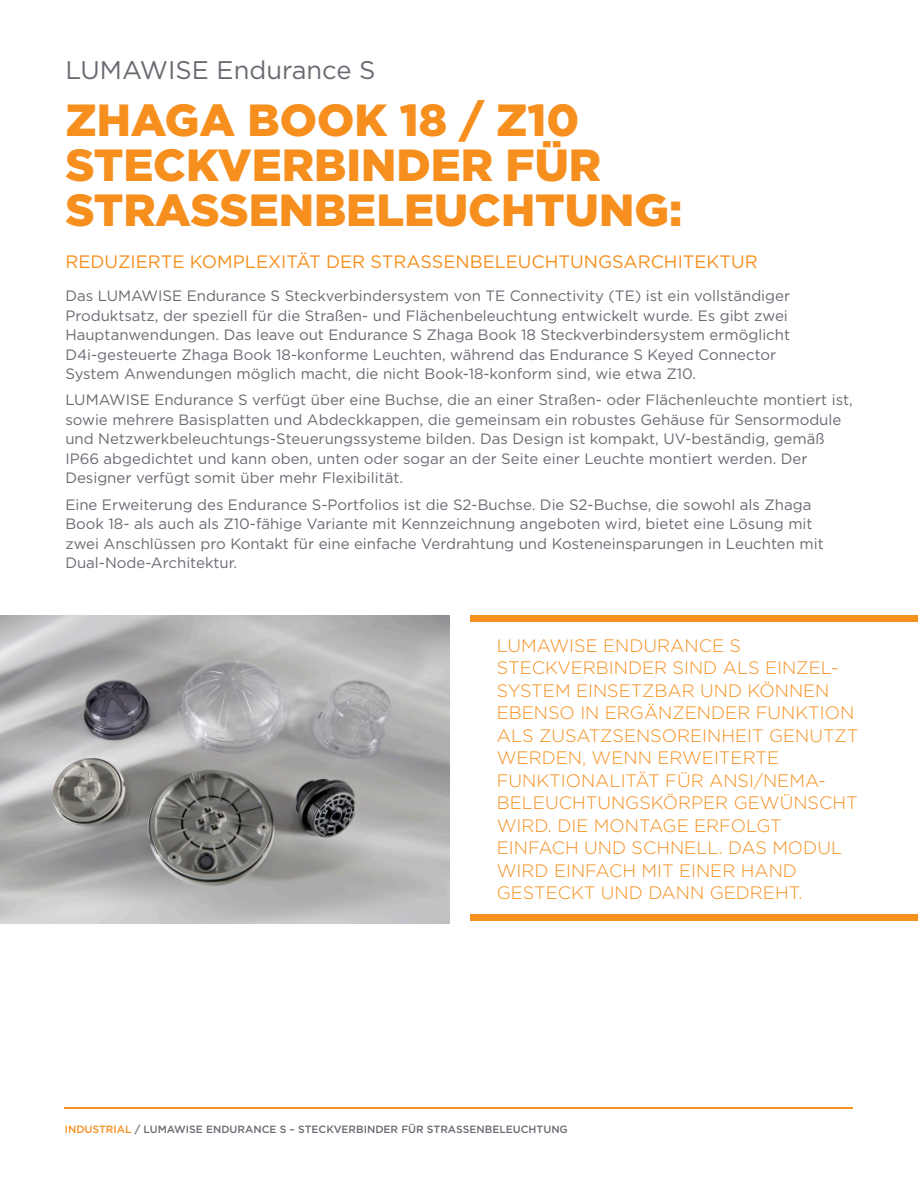
<style>
.page{position:relative;width:918px;height:1188px;background:#fff}
.page>*{position:absolute;margin:0;border:0;box-sizing:border-box;transform-origin:0 0}
.B_Headline{font:900 45px/45px "Gotham";color:#f68f1e}
.B_Body_Headline_2_Orange{font:25.5px "Gotham";color:#696b73}
.B_Body_Copy{font:300 18px/22.5px "Gotham";color:#f68f1e}
.B_Body_Copy_Subhead{font:18px "Gotham";color:#f68f1e}
.TEXT_UNDER_BLUE_HEADINGS{font:15px/19.5px "Gotham";color:#696b73}
.t1{font:500 10.5px "Gotham";color:#696b73}
.s1{color:#f68f1e}
</style>
<div class="page">
<hr style="left:65px;top:1107px;width:788px;height:1px;background:#f68f1e">
<img style="left:0;top:615px;width:450px;height:309px">
<div style="left:470px;top:615px;width:447px;height:6px;background:#f68f1e"></div>
<div style="left:470px;top:915px;width:447px;height:6px;background:#f68f1e"></div>
<p class="B_Body_Headline_2_Orange" style="left:65px;top:54px;width:312px">LUMAWISE Endurance S</p>
<p class="B_Headline" style="left:65px;top:97px;width:618px">ZHAGA BOOK 18 / Z10<br>STECKVERBINDER FÜR<br>STRASSENBELEUCHTUNG:</p>
<p class="B_Body_Copy_Subhead" style="left:65px;top:250px;width:694px">REDUZIERTE KOMPLEXITÄT DER STRASSENBELEUCHTUNGSARCHITEKTUR</p>
<p class="TEXT_UNDER_BLUE_HEADINGS" style="left:65px;top:286px;width:726px">Das LUMAWISE Endurance S Steckverbindersystem von TE Connectivity (TE) ist ein vollständiger Produktsatz, der speziell für die Straßen- und Flächenbeleuchtung entwickelt wurde. Es gibt zwei Hauptanwendungen. Das leave out Endurance S Zhaga Book 18 Steckverbindersystem ermöglicht D4i-gesteuerte Zhaga Book 18-konforme Leuchten, während das Endurance S Keyed Connector System Anwendungen möglich macht, die nicht Book-18-konform sind, wie etwa Z10.</p>
<p class="TEXT_UNDER_BLUE_HEADINGS" style="left:65px;top:390px;width:789px">LUMAWISE Endurance S verfügt über eine Buchse, die an einer Straßen- oder Flächenleuchte montiert ist, sowie mehrere Basisplatten und Abdeckkappen, die gemeinsam ein robustes Gehäuse für Sensormodule und Netzwerkbeleuchtungs-Steuerungssysteme bilden. Das Design ist kompakt, UV-beständig, gemäß IP66 abgedichtet und kann oben, unten oder sogar an der Seite einer Leuchte montiert werden. Der Designer verfügt somit über mehr Flexibilität.</p>
<p class="TEXT_UNDER_BLUE_HEADINGS" style="left:65px;top:494px;width:760px">Eine Erweiterung des Endurance S-Portfolios ist die S2-Buchse. Die S2-Buchse, die sowohl als Zhaga Book 18- als auch als Z10-fähige Variante mit Kennzeichnung angeboten wird, bietet eine Lösung mit zwei Anschlüssen pro Kontakt für eine einfache Verdrahtung und Kosteneinsparungen in Leuchten mit Dual-Node-Architektur.</p>
<p class="B_Body_Copy" style="left:497px;top:634px;width:363px">LUMAWISE ENDURANCE S<br>STECKVERBINDER SIND ALS EINZEL-<br>SYSTEM EINSETZBAR UND KÖNNEN<br>EBENSO IN ERGÄNZENDER FUNKTION<br>ALS ZUSATZSENSOREINHEIT GENUTZT<br>WERDEN, WENN ERWEITERTE<br>FUNKTIONALITÄT FÜR ANSI/NEMA-<br>BELEUCHTUNGSKÖRPER GEWÜNSCHT<br>WIRD. DIE MONTAGE ERFOLGT<br>EINFACH UND SCHNELL. DAS MODUL<br>WIRD EINFACH MIT EINER HAND<br>GESTECKT UND DANN GEDREHT.</p>
<p class="t1" style="left:65px;top:1123px;width:505px"><span class="s1">INDUSTRIAL</span> / LUMAWISE ENDURANCE S – STECKVERBINDER FÜR STRASSENBELEUCHTUNG</p>
</div>
